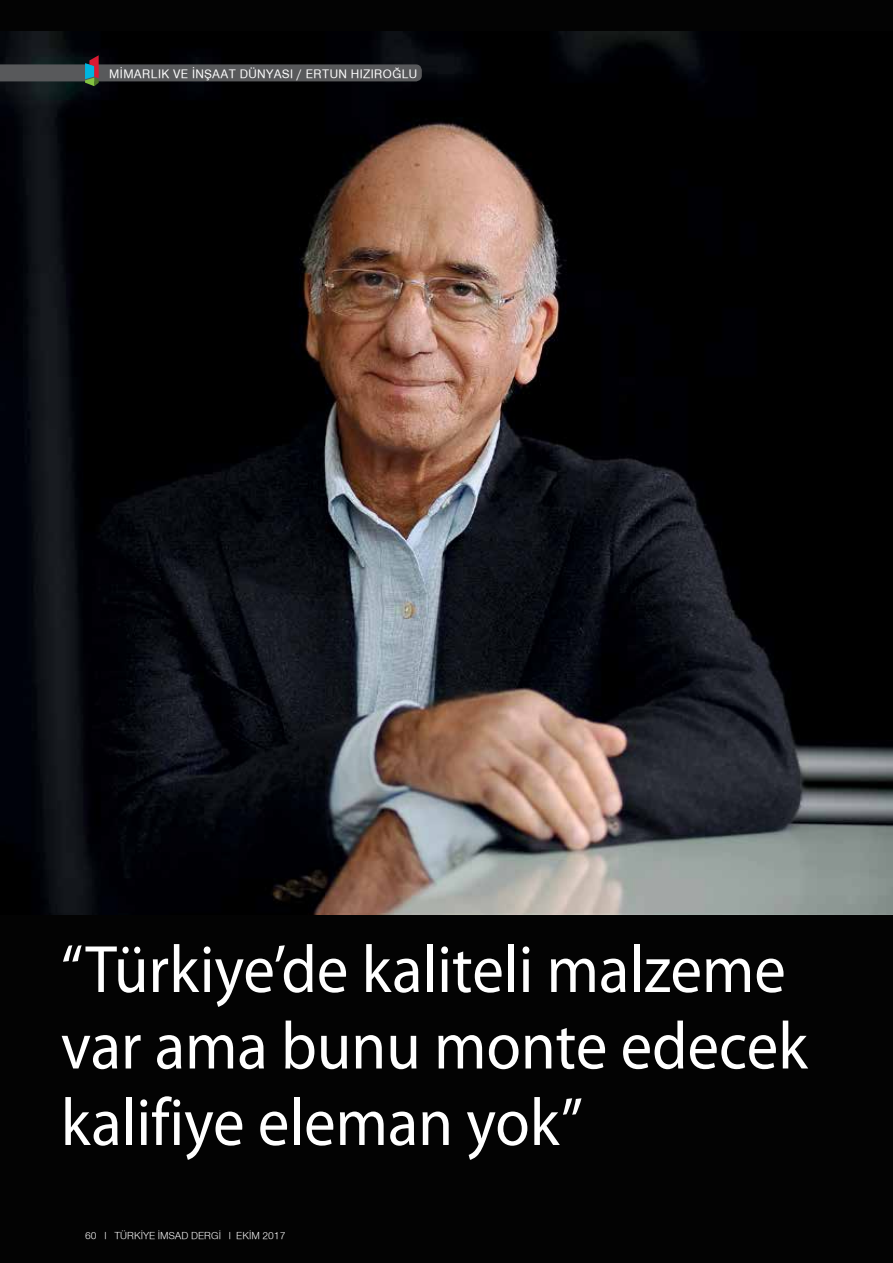
<style>
.page{position:relative;width:893px;height:1263px;background:#030303}
.page>*{position:absolute;margin:0;border:0;box-sizing:border-box;transform-origin:0 0}
.t1{font:67.5px/76.5px "Myriad Pro";color:#fff;scale:.93 1}
.t2{font:500 12.75px "Nimbus Sans Novus";letter-spacing:.03em;color:#fff}
.t3{font:10.5px "Nimbus Sans Novus";color:#fff}
</style>
<div class="page">
<img style="left:0;top:31px;width:893px;height:883px">
<svg style="left:0;top:55px;width:422px;height:31px"></svg>
<p class="t2" style="left:109px;top:66px;width:309px">MİMARLIK VE İNŞAAT DÜNYASI / ERTUN HIZIROĞLU</p>
<p class="t1" style="left:61px;top:932px;width:804px">“Türkiye’de kaliteli malzeme var ama bunu monte edecek kalifiye eleman yok”</p>
<p class="t3" style="left:85px;top:1229px;width:202px">60 l TÜRKİYE İMSAD DERGİ l EKİM 2017</p>
</div>
